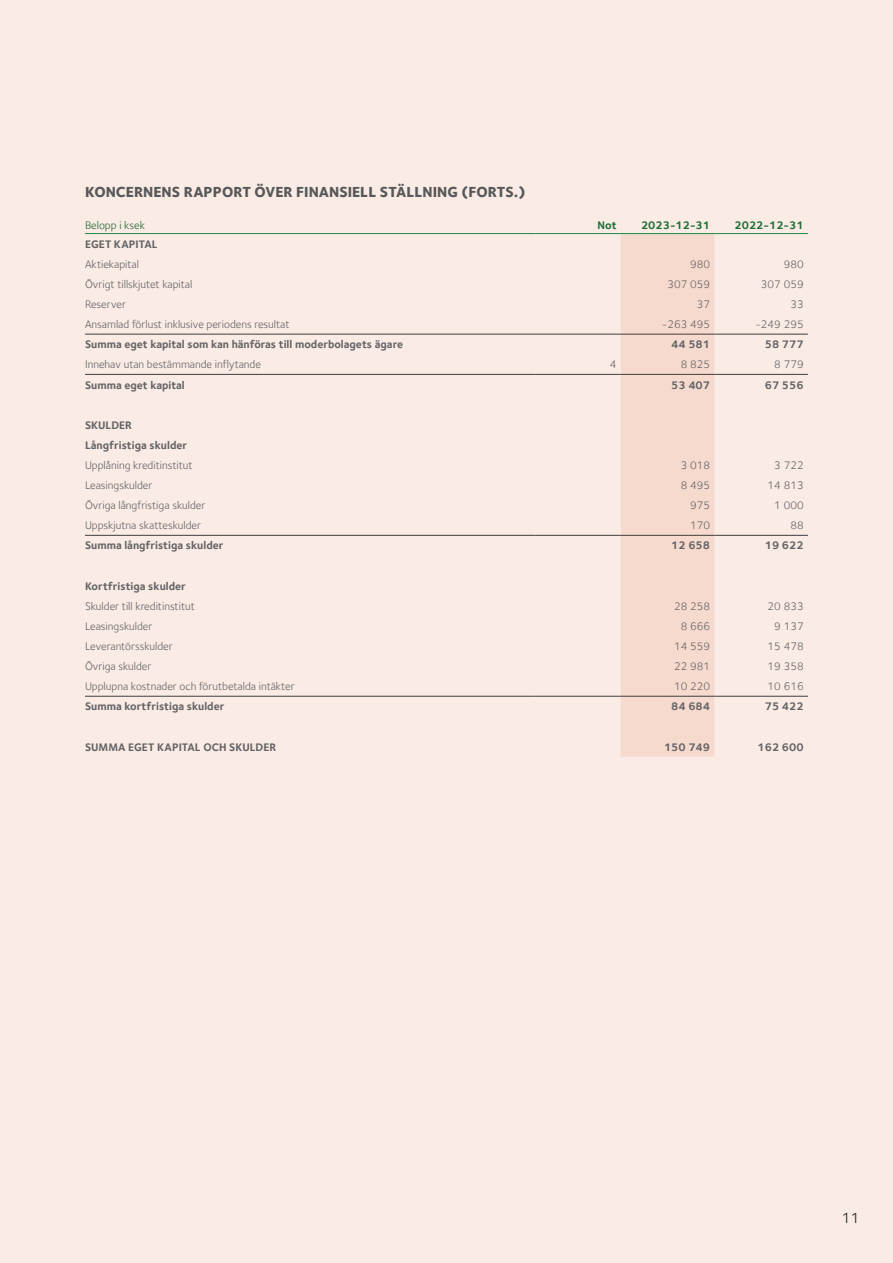
<style>
.page{position:relative;width:893px;height:1263px;background:#faebe4}
.page>*{position:absolute;margin:0;border:0;box-sizing:border-box;transform-origin:0 0}
.t1{font:15px "Foundry Sterling Extra Bold OSF";color:#57585a}
.t2{font:15px "Foundry Sterling";color:#231f20}
.Tabell_Vänster{font:11.25px "Foundry Sterling";color:#636366}
.Tabell_Vänster-2{font:700 11.25px "Foundry Sterling";color:#636366}
.Tabell_Höger{font:11.25px "Foundry Sterling";color:#636366}
.Tabell_Höger-2{font:700 11.25px "Foundry Sterling";color:#636366}
.Tabell_Höger-3{font:700 11.25px "Foundry Sterling";color:#1f6d37}
.Tabell_Vänster-3{font:11.25px "Foundry Sterling";color:#1f6d37}
</style>
<div class="page">
<div style="left:621px;top:234px;width:93px;height:523px;background:#f7dace"></div>
<hr style="left:85px;top:233px;width:451px;height:1px;background:#1d8b43">
<hr style="left:536px;top:233px;width:85px;height:1px;background:#1d8b43">
<hr style="left:621px;top:233px;width:93px;height:1px;background:#1d8b43">
<hr style="left:714px;top:233px;width:94px;height:1px;background:#1d8b43">
<hr style="left:85px;top:374px;width:451px;height:1px;background:#3e3e3f">
<hr style="left:536px;top:374px;width:85px;height:1px;background:#3e3e3f">
<hr style="left:621px;top:374px;width:93px;height:1px;background:#3e3e3f">
<hr style="left:714px;top:374px;width:94px;height:1px;background:#3e3e3f">
<hr style="left:85px;top:535px;width:451px;height:1px;background:#3e3e3f">
<hr style="left:536px;top:535px;width:85px;height:1px;background:#3e3e3f">
<hr style="left:621px;top:535px;width:93px;height:1px;background:#3e3e3f">
<hr style="left:714px;top:535px;width:94px;height:1px;background:#3e3e3f">
<hr style="left:85px;top:334px;width:451px;height:1px;background:#3e3e3f">
<hr style="left:536px;top:334px;width:85px;height:1px;background:#3e3e3f">
<hr style="left:621px;top:334px;width:93px;height:1px;background:#3e3e3f">
<hr style="left:714px;top:334px;width:94px;height:1px;background:#3e3e3f">
<hr style="left:85px;top:696px;width:451px;height:1px;background:#3e3e3f">
<hr style="left:536px;top:696px;width:85px;height:1px;background:#3e3e3f">
<hr style="left:621px;top:696px;width:93px;height:1px;background:#3e3e3f">
<hr style="left:714px;top:696px;width:94px;height:1px;background:#3e3e3f">
<h2 class="t1" style="left:85px;top:182px;width:442px">KONCERNENS RAPPORT ÖVER FINANSIELL STÄLLNING (FORTS.)</h2>
<p class="Tabell_Vänster-3" style="left:85px;top:219px;width:62px">Belopp i ksek</p>
<p class="Tabell_Höger-3" style="left:598px;top:219px;width:20px">Not</p>
<p class="Tabell_Höger-3" style="left:641px;top:219px;width:71px">2023-12-31</p>
<p class="Tabell_Höger-3" style="left:735px;top:219px;width:71px">2022-12-31</p>
<p class="Tabell_Vänster-2" style="left:85px;top:237px;width:74px">EGET KAPITAL</p>
<p class="Tabell_Vänster" style="left:85px;top:258px;width:55px">Aktiekapital</p>
<p class="Tabell_Höger" style="left:690px;top:258px;width:22px">980</p>
<p class="Tabell_Höger" style="left:784px;top:258px;width:22px">980</p>
<p class="Tabell_Vänster" style="left:85px;top:278px;width:109px">Övrigt tillskjutet kapital</p>
<p class="Tabell_Höger" style="left:667px;top:278px;width:44px">307 059</p>
<p class="Tabell_Höger" style="left:761px;top:278px;width:44px">307 059</p>
<p class="Tabell_Vänster" style="left:85px;top:298px;width:43px">Reserver</p>
<p class="Tabell_Höger" style="left:697px;top:298px;width:15px">37</p>
<p class="Tabell_Höger" style="left:790px;top:298px;width:15px">33</p>
<p class="Tabell_Vänster" style="left:85px;top:318px;width:206px">Ansamlad förlust inklusive periodens resultat</p>
<p class="Tabell_Höger" style="left:662px;top:318px;width:50px">-263 495</p>
<p class="Tabell_Höger" style="left:755px;top:318px;width:50px">-249 295</p>
<p class="Tabell_Vänster-2" style="left:85px;top:338px;width:320px">Summa eget kapital som kan hänföras till moderbolagets ägare</p>
<p class="Tabell_Höger-2" style="left:671px;top:338px;width:40px">44 581</p>
<p class="Tabell_Höger-2" style="left:765px;top:338px;width:40px">58 777</p>
<p class="Tabell_Vänster" style="left:85px;top:358px;width:177px">Innehav utan bestämmande inflytande</p>
<p class="Tabell_Höger" style="left:610px;top:358px;width:8px">4</p>
<p class="Tabell_Höger" style="left:681px;top:358px;width:31px">8 825</p>
<p class="Tabell_Höger" style="left:774px;top:358px;width:31px">8 779</p>
<p class="Tabell_Vänster-2" style="left:85px;top:378px;width:101px">Summa eget kapital</p>
<p class="Tabell_Höger-2" style="left:671px;top:378px;width:40px">53 407</p>
<p class="Tabell_Höger-2" style="left:765px;top:378px;width:40px">67 556</p>
<p class="Tabell_Vänster-2" style="left:85px;top:418px;width:48px">SKULDER</p>
<p class="Tabell_Vänster-2" style="left:85px;top:438px;width:104px">Långfristiga skulder</p>
<p class="Tabell_Vänster" style="left:85px;top:459px;width:109px">Upplåning kreditinstitut</p>
<p class="Tabell_Höger" style="left:681px;top:459px;width:31px">3 018</p>
<p class="Tabell_Höger" style="left:774px;top:459px;width:31px">3 722</p>
<p class="Tabell_Vänster" style="left:85px;top:479px;width:69px">Leasingskulder</p>
<p class="Tabell_Höger" style="left:681px;top:479px;width:31px">8 495</p>
<p class="Tabell_Höger" style="left:768px;top:479px;width:38px">14 813</p>
<p class="Tabell_Vänster" style="left:85px;top:499px;width:122px">Övriga långfristiga skulder</p>
<p class="Tabell_Höger" style="left:690px;top:499px;width:22px">975</p>
<p class="Tabell_Höger" style="left:774px;top:499px;width:31px">1 000</p>
<p class="Tabell_Vänster" style="left:85px;top:519px;width:117px">Uppskjutna skatteskulder</p>
<p class="Tabell_Höger" style="left:690px;top:519px;width:22px">170</p>
<p class="Tabell_Höger" style="left:790px;top:519px;width:15px">88</p>
<p class="Tabell_Vänster-2" style="left:85px;top:539px;width:140px">Summa långfristiga skulder</p>
<p class="Tabell_Höger-2" style="left:671px;top:539px;width:40px">12 658</p>
<p class="Tabell_Höger-2" style="left:765px;top:539px;width:40px">19 622</p>
<p class="Tabell_Vänster-2" style="left:85px;top:579px;width:102px">Kortfristiga skulder</p>
<p class="Tabell_Vänster" style="left:85px;top:599px;width:112px">Skulder till kreditinstitut</p>
<p class="Tabell_Höger" style="left:674px;top:599px;width:38px">28 258</p>
<p class="Tabell_Höger" style="left:768px;top:599px;width:38px">20 833</p>
<p class="Tabell_Vänster" style="left:85px;top:620px;width:69px">Leasingskulder</p>
<p class="Tabell_Höger" style="left:681px;top:620px;width:31px">8 666</p>
<p class="Tabell_Höger" style="left:774px;top:620px;width:31px">9 137</p>
<p class="Tabell_Vänster" style="left:85px;top:640px;width:89px">Leverantörsskulder</p>
<p class="Tabell_Höger" style="left:674px;top:640px;width:38px">14 559</p>
<p class="Tabell_Höger" style="left:768px;top:640px;width:38px">15 478</p>
<p class="Tabell_Vänster" style="left:85px;top:660px;width:68px">Övriga skulder</p>
<p class="Tabell_Höger" style="left:674px;top:660px;width:38px">22 981</p>
<p class="Tabell_Höger" style="left:768px;top:660px;width:38px">19 358</p>
<p class="Tabell_Vänster" style="left:85px;top:680px;width:211px">Upplupna kostnader och förutbetalda intäkter</p>
<p class="Tabell_Höger" style="left:674px;top:680px;width:38px">10 220</p>
<p class="Tabell_Höger" style="left:768px;top:680px;width:38px">10 616</p>
<p class="Tabell_Vänster-2" style="left:85px;top:700px;width:141px">Summa kortfristiga skulder</p>
<p class="Tabell_Höger-2" style="left:671px;top:700px;width:40px">84 684</p>
<p class="Tabell_Höger-2" style="left:765px;top:700px;width:40px">75 422</p>
<p class="Tabell_Vänster-2" style="left:85px;top:740px;width:193px">SUMMA EGET KAPITAL OCH SKULDER</p>
<p class="Tabell_Höger-2" style="left:664px;top:740px;width:48px">150 749</p>
<p class="Tabell_Höger-2" style="left:757px;top:740px;width:48px">162 600</p>
<h1 class="t2" style="left:842px;top:1209px;width:19px">11</h1>
</div>
